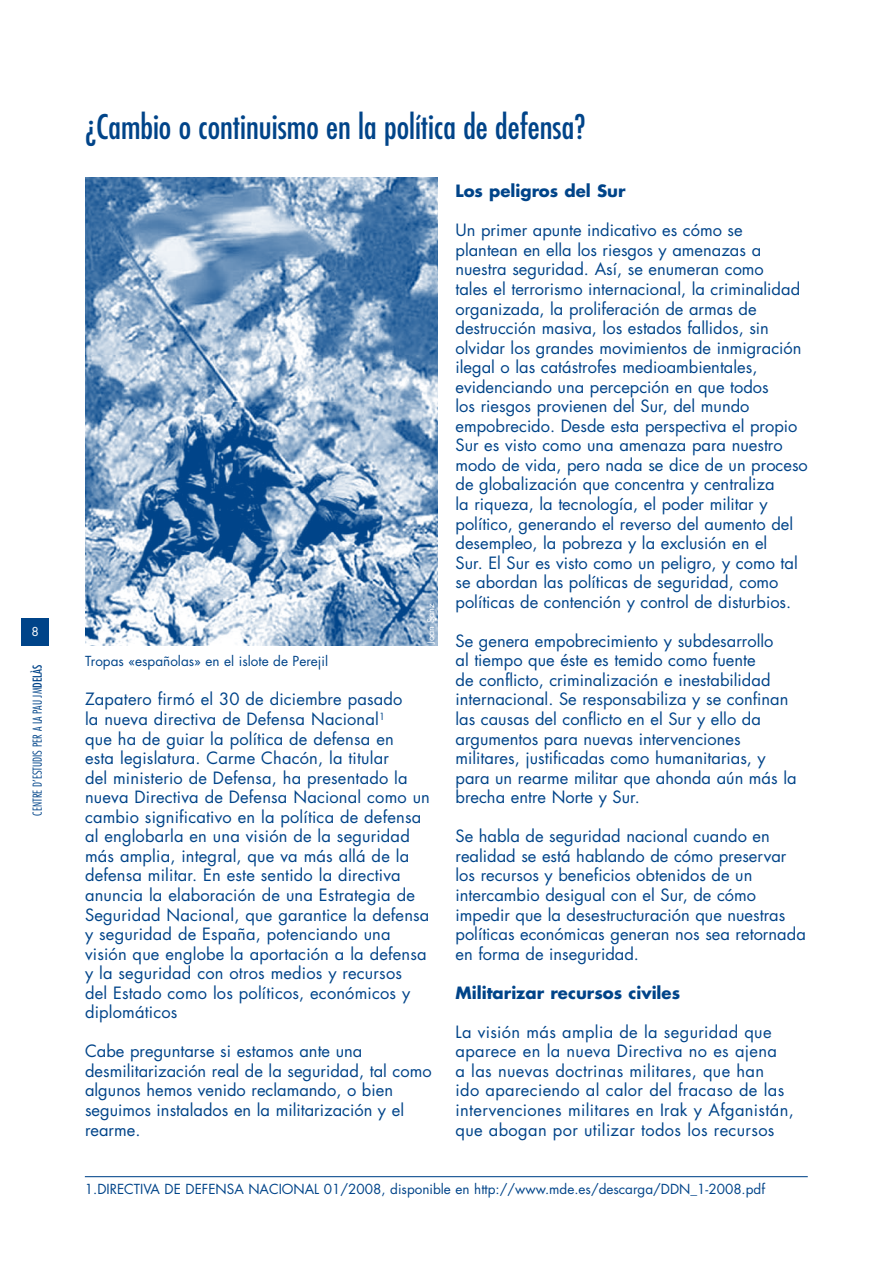
<style>
.page{position:relative;width:893px;height:1263px;background:#fff}
.page>*{position:absolute;margin:0;border:0;box-sizing:border-box;transform-origin:0 0}
.t1{font:condensed 33px "Futura";color:#004489}
.t2{font:16.5px/19.5px "Futura";color:#004489}
.t3{font:16.5px/19.5px "Futura";letter-spacing:.02em;color:#004489}
.t4{font:700 16.5px "Futura";color:#004489}
.t5{font:13.5px "Futura";color:#004489}
.t6{font:300 condensed 12px "Futura";color:#004489}
.t7{font:9px "Futura";color:#fff}
.s1{font-weight:400}
</style>
<div class="page">
<div style="left:21px;top:618px;width:28px;height:28px;background:#004489"></div>
<hr style="left:85px;top:1176px;width:723px;height:1px;background:#004489">
<img style="left:85px;top:178px;width:353px;height:467px">
<p class="t6" style="left:30px;top:816px;width:153px;rotate:-90deg">CENTRE D’ESTUDIS PER A LA PAU JM<span class="s1">DELÀS</span></p>
<h1 class="t1" style="left:85px;top:107px;width:502px">¿Cambio o continuismo en la política de defensa?</h1>
<p class="t5" style="left:85px;top:653px;width:245px">Tropas «españolas» en el islote de Perejil</p>
<p class="t7" style="left:425px;top:644px;width:42px;rotate:-90deg">Joan Sanz</p>
<p class="t2" style="left:85px;top:690px;width:346px">Zapatero firmó el 3 0 de diciembre pasado<br>la nueva directiva de Defensa Nacional<sup>1<br></sup>que ha de guiar la política de defensa en<br>esta legislatura. Carme Chacón, la titular<br>del ministerio de Defensa, ha presentado la nueva Directiva de Defensa Nacional como un cambio significativo en la política de defensa al englobarla en una visión de la seguridad más amplia, integral, que va más allá de la defensa militar. En este sentido la directiva anuncia la elaboración de una Estrategia de Seguridad Nacional, que garantice la defensa y seguridad de España, potenciando una visión que englobe la aportación a la defensa y la seguridad con otros medios y recursos<br>del Estado como los políticos, económicos y diplomáticos</p>
<p class="t2" style="left:85px;top:1042px;width:348px">Cabe preguntarse si estamos ante una desmilitarización real de la seguridad, tal como algunos hemos venido reclamando, o bien seguimos instalados en la militarización y el rearme.</p>
<p class="t4" style="left:455px;top:180px;width:172px">Los peligros del Sur</p>
<p class="t2" style="left:455px;top:221px;width:354px">Un primer apunte indicativo es cómo se plantean en ella los riesgos y amenazas a nuestra seguridad. Así, se enumeran como<br>tales el terrorismo internacional, la criminalidad organizada, la proliferación de armas de destrucción masiva, los estados fallidos, sin olvidar los grandes movimientos de inmigración ilegal o las catástrofes medioambientales, evidenciando una percepción en que todos<br>los riesgos provienen del Sur, del mundo empobrecido. Desde esta perspectiva el propio Sur es visto como una amenaza para nuestro modo de vida, pero nada se dice de un proceso de globalización que concentra y centraliza<br>la riqueza, la tecnología, el poder militar y político, generando el reverso del aumento del desempleo, la pobreza y la exclusión en el<br>Sur. El Sur es visto como un peligro, y como tal se abordan las políticas de seguridad, como políticas de contención y control de disturbios.</p>
<p class="t2" style="left:455px;top:631px;width:343px">Se genera empobrecimiento y subdesarrollo<br>al tiempo que éste es temido como fuente<br>de conflicto, criminalización e inestabilidad internacional. Se responsabiliza y se confinan las causas del conflicto en el Sur y ello da argumentos para nuevas intervenciones militares, justificadas como humanitarias, y para un rearme militar que ahonda aún más la brecha entre Norte y Sur.</p>
<p class="t2" style="left:455px;top:827px;width:352px">Se habla de seguridad nacional cuando en realidad se está hablando de cómo preservar los recursos y beneficios obtenidos de un intercambio desigual con el Sur, de cómo impedir que la desestructuración que nuestras políticas económicas generan nos sea retornada en forma de inseguridad.</p>
<p class="t4" style="left:455px;top:981px;width:226px">Militarizar recursos civiles</p>
<p class="t3" style="left:455px;top:1022px;width:340px">La visión más amplia de la seguridad que aparece en la nueva Directiva no es ajena<br>a las nuevas doctrinas militares, que han<br>ido apareciendo al calor del fracaso de las intervenciones militares en Irak y Afganistán, que abogan por utilizar todos los recursos</p>
<p class="t5" style="left:85px;top:1180px;width:682px">1.DIRECTIVA DE DEFENSA NACIONAL 01/2008, disponible en http://www.mde.es/descarga/DDN_1-2008.pdf</p>
</div>
